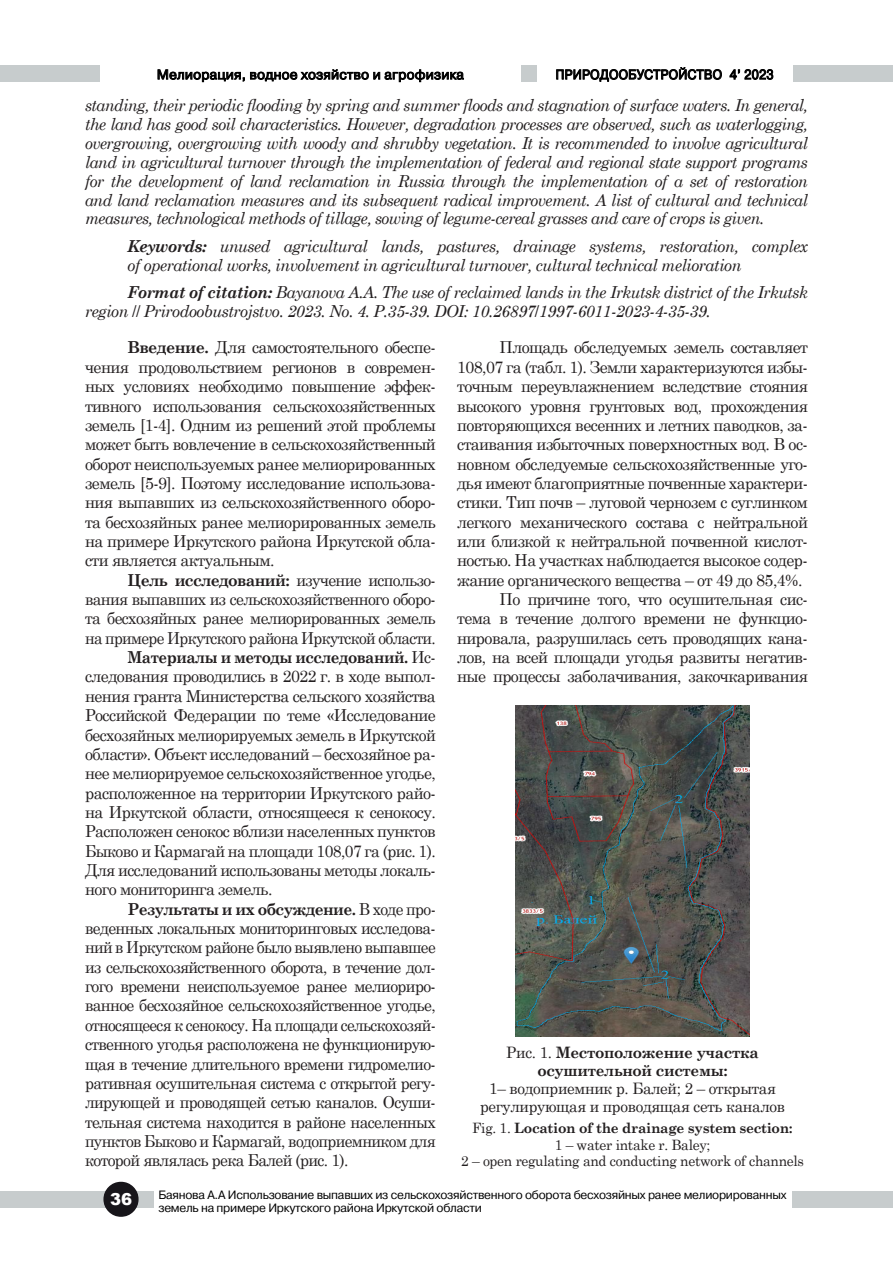
<style>
.page{position:relative;width:893px;height:1263px;background:#fff}
.page>*{position:absolute;margin:0;border:0;box-sizing:border-box;transform-origin:0 0}
.t1{font:16.5px/19.4px "Century Schoolbook";letter-spacing:-.035em;color:#231f20;text-align:justify}
.t2{font:italic 16.5px/18.9px "Century Schoolbook";letter-spacing:-.03em;color:#231f20;text-align:justify;scale:.96 1}
.t3{font:16.5px "Century Schoolbook";letter-spacing:-.035em;color:#231f20;scale:.95 1}
.t4{font:italic 16.5px/18.9px "Century Schoolbook";letter-spacing:-.03em;color:#231f20}
.t5{font:16.5px "Century Schoolbook";letter-spacing:-.035em;color:#231f20;scale:.96 1}
.t6{font:16.5px "Century Schoolbook";letter-spacing:-.035em;color:#231f20;scale:.93 1}
.t7{font:16.5px "Century Schoolbook";letter-spacing:-.035em;color:#231f20;scale:.94 1}
.t8{font:700 16.5px "Century Schoolbook";letter-spacing:-.04em;color:#231f20;scale:.95 1}
.t9{font:700 16.5px "Century Schoolbook";letter-spacing:-.04em;color:#231f20;scale:.94 1}
.t10{font:700 16.5px "Century Schoolbook";letter-spacing:-.04em;color:#231f20;scale:.92 1}
.t11{font:900 16.5px "Arial";color:#fff}
.t12{font:15.75px/18px "Century Schoolbook";letter-spacing:-.02em;color:#231f20;text-align:center}
.t13{font:700 15.75px/18px "Century Schoolbook";letter-spacing:-.02em;color:#231f20;text-align:center}
.t14{font:14.25px/16.5px "Century Schoolbook";letter-spacing:-.02em;color:#231f20;text-align:center}
.t15{font:13.5px "Pragmatica C";letter-spacing:.02em;color:#000}
.t16{font:13.5px "Pragmatica C";letter-spacing:.02em;color:#000;scale:.91 1}
.t17{font:12px/12.8px "Pragmatica C";letter-spacing:-.02em;color:#000}
.s1{font-weight:700}
.s2{font-style:normal}
.s3{font-weight:400}
</style>
<div class="page">
<div style="left:0;top:65px;width:893px;height:16px;background:#c7cccd"></div>
<div style="left:537px;top:65px;width:255px;height:16px;background:#fff"></div>
<svg style="left:556px;top:67px;width:166px;height:15px"></svg>
<svg style="left:729px;top:69px;width:44px;height:11px"></svg>
<div style="left:0;top:1192px;width:893px;height:16px;background:#c7cccd"></div>
<svg style="left:103px;top:1181px;width:36px;height:36px"></svg>
<div style="left:100px;top:65px;width:421px;height:16px;background:#fff"></div>
<svg style="left:157px;top:69px;width:307px;height:13px"></svg>
<div style="left:154px;top:1182px;width:637px;height:36px;background:#fff"></div>
<img style="left:515px;top:705px;width:235px;height:331px">
<p class="t15" style="left:157px;top:67px;width:309px">Мелиорация, водное хозяйство и агрофизика</p>
<p class="t16" style="left:556px;top:67px;width:241px">ПРИРОДООБУСТРОЙСТВО 4’ 2023</p>
<p class="t2" style="left:85px;top:95px;width:755px">standing, their periodic flooding by spring and summer floods and stagnation of surface waters. In general, the land has good soil characteristics. However, degradation processes are observed, such as waterlogging, overgrowing, overgrowing with woody and shrubby vegetation. It is recommended to involve agricultural land in agricultural turnover through the implementation of federal and regional state support programs for the development of land reclamation in Russia through the implementation of a set of restoration and land reclamation measures and its subsequent radical improvement. A list of cultural and technical measures, technological methods of tillage, sowing of legume-cereal grasses and care of crops is given.</p>
<p class="t4" style="left:128px;top:236px;width:682px"><span class="s1">Keywords:</span> unused agricultural lands, pastures, drainage systems, restoration, complex of operational works, involvement in agricultural turnover, cultural technical melioration</p>
<p class="t2" style="left:85px;top:282px;width:754px;text-indent:43px"><span class="s1">Format of citation:</span> Bayanova A.A. The use of reclaimed lands in the Irkutsk district of the Irkutsk region <span class="s2">//</span> Prirodoobustrojstvo. 2023. No. 4. P.35-39. DOI: 10.26897<span class="s2">/</span>1997‑6011‑2023‑4-35-39.</p>
<p class="t1" style="left:85px;top:336px;width:352px;text-indent:43px"><span class="s1">Введение.</span> Для самостоятельного обеспе&shy;чения продовольствием регионов в современ&shy;ных условиях необходимо повышение эффек&shy;тивного использования сельскохозяйственных земель [1‑4]. Одним из решений этой проблемы может быть вовлечение в сельскохозяйственный оборот неиспользуемых ранее мелиорированных земель [5‑9]. Поэтому исследование использова&shy;ния выпавших из сельскохозяйственного оборо&shy;та бесхозяйных ранее мелиорированных земель на примере Иркутского района Иркутской обла&shy;сти является актуальным.</p>
<p class="t8" style="left:128px;top:567px;width:326px">Цель исследований: <span class="s3">изучение использо-</span></p>
<p class="t3" style="left:85px;top:585px;width:371px">вания выпавших из сельскохозяйственного оборо-</p>
<p class="t3" style="left:85px;top:605px;width:371px">та бесхозяйных ранее мелиорированных земель</p>
<p class="t6" style="left:85px;top:624px;width:379px">на примере Иркутского района Иркутской области.</p>
<p class="t10" style="left:128px;top:644px;width:337px">Материалы и методы исследований. <span class="s3">Ис-</span></p>
<p class="t1" style="left:85px;top:665px;width:352px">следования проводились в 2022 г. в ходе выпол-</p>
<p class="t1" style="left:85px;top:685px;width:352px">нения гранта Министерства сельского хозяйства</p>
<p class="t1" style="left:85px;top:704px;width:352px">Российской Федерации по теме «Исследование</p>
<p class="t3" style="left:85px;top:721px;width:371px">бесхозяйных мелиорируемых земель в Иркутской</p>
<p class="t1" style="left:85px;top:743px;width:352px">области». Объект исследований – бесхозяйное ра-</p>
<p class="t5" style="left:85px;top:759px;width:367px">нее мелиорируемое сельскохозяйственное угодье,</p>
<p class="t1" style="left:85px;top:781px;width:352px">расположенное на территории Иркутского райо-</p>
<p class="t1" style="left:85px;top:801px;width:352px">на Иркутской области, относящееся к сенокосу.</p>
<p class="t1" style="left:85px;top:820px;width:352px">Расположен сенокос вблизи населенных пунктов</p>
<p class="t3" style="left:85px;top:837px;width:371px">Быково и Кармагай на площади 108,07 га (рис. 1).</p>
<p class="t5" style="left:85px;top:856px;width:367px">Для исследований использованы методы локаль-</p>
<p class="t1" style="left:85px;top:878px;width:189px">ного мониторинга земель.</p>
<p class="t9" style="left:128px;top:896px;width:329px">Результаты и их обсуждение. <span class="s3">В ходе про-</span></p>
<p class="t3" style="left:85px;top:914px;width:371px">веденных локальных мониторинговых исследова-</p>
<p class="t7" style="left:85px;top:933px;width:375px">ний в Иркутском районе было выявлено выпавшее</p>
<p class="t3" style="left:85px;top:953px;width:371px">из сельскохозяйственного оборота, в течение дол-</p>
<p class="t3" style="left:85px;top:972px;width:371px">гого времени неиспользуемое ранее мелиориро-</p>
<p class="t3" style="left:85px;top:992px;width:371px">ванное бесхозяйное сельскохозяйственное угодье,</p>
<p class="t6" style="left:85px;top:1011px;width:379px">относящееся к сенокосу. На площади сельскохозяй-</p>
<p class="t3" style="left:85px;top:1030px;width:371px">ственного угодья расположена не функционирую-</p>
<p class="t3" style="left:85px;top:1050px;width:371px">щая в течение длительного времени гидромелио-</p>
<p class="t3" style="left:85px;top:1069px;width:371px">ративная осушительная система с открытой регу-</p>
<p class="t3" style="left:85px;top:1088px;width:371px">лирующей и проводящей сетью каналов. Осуши-</p>
<p class="t3" style="left:85px;top:1108px;width:371px">тельная система находится в районе населенных</p>
<p class="t7" style="left:85px;top:1127px;width:375px">пунктов Быково и Кармагай, водоприемником для</p>
<p class="t3" style="left:85px;top:1146px;width:279px">которой являлась река Балей (рис. 1).</p>
<p class="t1" style="left:500px;top:336px;width:310px">Площадь обследуемых земель составляет</p>
<p class="t1" style="left:457px;top:356px;width:352px">108,07 га (табл. 1). Земли характеризуются избы-</p>
<p class="t1" style="left:457px;top:375px;width:352px">точным переувлажнением вследствие стояния</p>
<p class="t1" style="left:457px;top:394px;width:352px">высокого уровня грунтовых вод, прохождения</p>
<p class="t1" style="left:457px;top:414px;width:352px">повторяющихся весенних и летних паводков, за-</p>
<p class="t1" style="left:457px;top:433px;width:352px">стаивания избыточных поверхностных вод. В ос-</p>
<p class="t1" style="left:457px;top:452px;width:352px">новном обследуемые сельскохозяйственные уго-</p>
<p class="t5" style="left:457px;top:469px;width:367px">дья имеют благоприятные почвенные характери-</p>
<p class="t1" style="left:457px;top:491px;width:352px">стики. Тип почв – луговой чернозем с суглинком</p>
<p class="t1" style="left:457px;top:511px;width:352px">легкого механического состава с нейтральной</p>
<p class="t1" style="left:457px;top:530px;width:352px">или близкой к нейтральной почвенной кислот-</p>
<p class="t1" style="left:457px;top:549px;width:352px">ностью. На участках наблюдается высокое содер-</p>
<p class="t1" style="left:457px;top:569px;width:347px">жание органического вещества – от 49 до 85,4%.</p>
<p class="t1" style="left:500px;top:588px;width:310px">По причине того, что осушительная сис-</p>
<p class="t1" style="left:457px;top:607px;width:352px">тема в течение долгого времени не функцио-</p>
<p class="t1" style="left:457px;top:627px;width:352px">нировала, разрушилась сеть проводящих кана-</p>
<p class="t1" style="left:457px;top:646px;width:352px">лов, на всей площади угодья развиты негатив-</p>
<p class="t1" style="left:457px;top:665px;width:352px">ные процессы заболачивания, закочкаривания</p>
<p class="t13" style="left:506px;top:1043px;width:254px"><span class="s3">Рис. 1.</span> Местоположение участка осушительной системы:</p>
<p class="t12" style="left:480px;top:1078px;width:306px">1– водоприемник р. Балей; 2 – открытая регулирующая и проводящая сеть каналов</p>
<p class="t14" style="left:461px;top:1118px;width:344px">Fig. 1. <span class="s1">Location of the drainage system section:<br></span>1 – water intake r. Baley;<br>2 – open regulating and conducting network of channels</p>
<p class="t11" style="left:110px;top:1187px;width:24px">36</p>
<p class="t17" style="left:158px;top:1188px;width:630px">Баянова А.А Использование выпавших из сельскохозяйственного оборота бесхозяйных ранее мелиорированных земель на примере Иркутского района Иркутской области</p>
</div>
